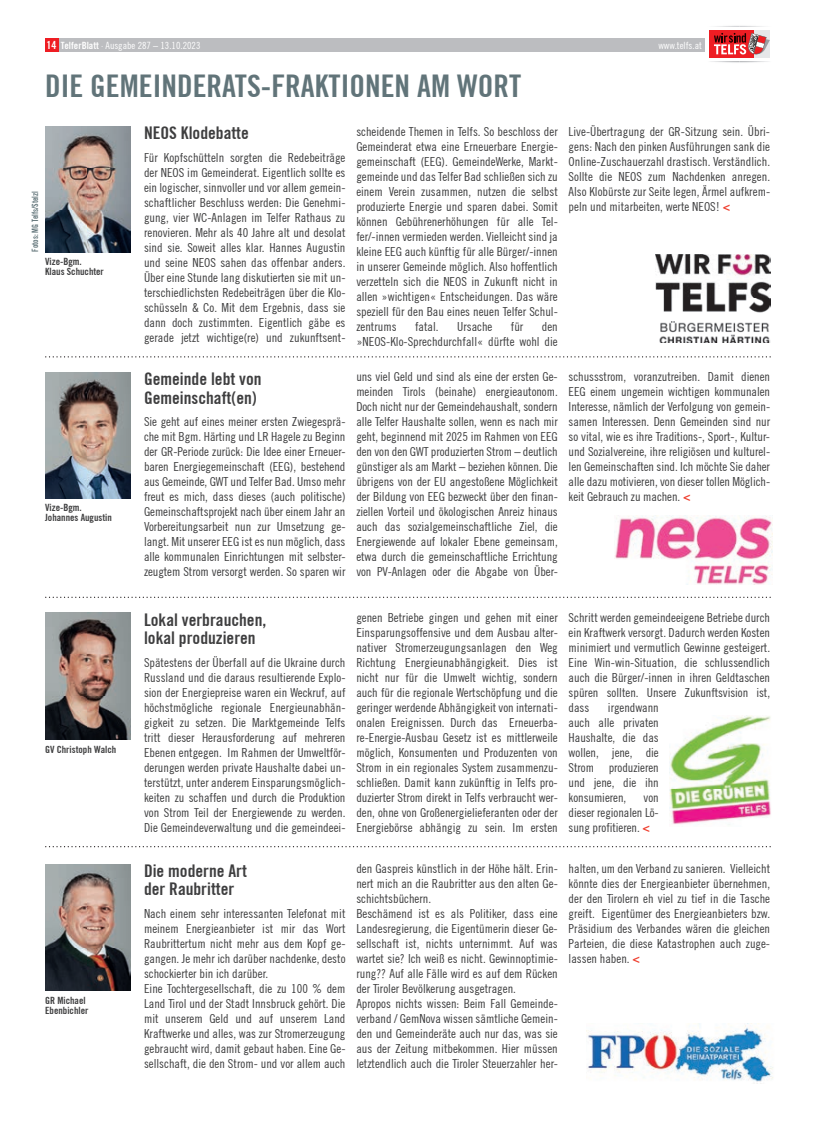
<style>
.page{position:relative;width:815px;height:1134px;background:#fff}
.page>*{position:absolute;margin:0;border:0;box-sizing:border-box;transform-origin:0 0}
.t1{font:700 condensed 31.25px "Trade Gothic No.20";color:#617479}
.t2{font:700 condensed 17.5px/18.8px "Trade Gothic No.20";color:#3e3e3f}
.t3{font:condensed 12.5px/15px "Trade Gothic No.18";color:#3e3e3f;text-align:justify}
.t4{font:700 condensed 10px/10px "Trade Gothic No.20";color:#3e3e3f}
.t5{font:condensed 10px "Trade Gothic No.18";color:#fff}
.t6{font:700 condensed 8.75px "Trade Gothic No.20";color:#617479;scale:.9 1}
.s1{font-family:"Trade Gothic No.20";font-weight:700;font-size:11.25px}
.s2{font-family:"Trade Gothic No.20";font-weight:700}
.s3{font-family:"Trade Gothic No.20";font-weight:700;color:#ef3e2e}
</style>
<div class="page">
<div style="left:58px;top:38px;width:670px;height:14px;background:#bcbdc0"></div>
<div style="left:45px;top:38px;width:13px;height:14px;background:#ee1d23"></div>
<img style="left:710px;top:26px;width:59px;height:37px">
<div style="left:706px;top:27px;width:67px;height:34px;background:#fff"></div>
<div style="left:754px;top:30px;width:16px;height:28px;background:#e6e7e9"></div>
<div style="left:709px;top:30px;width:45px;height:28px;background:#ee1d23"></div>
<svg style="left:714px;top:33px;width:56px;height:21px"></svg>
<img style="left:655px;top:254px;width:115px;height:89px">
<img style="left:45px;top:127px;width:85px;height:126px">
<svg style="left:45px;top:356px;width:726px;height:1px"></svg>
<img style="left:45px;top:372px;width:85px;height:126px">
<svg style="left:45px;top:597px;width:726px;height:1px"></svg>
<img style="left:669px;top:715px;width:102px;height:110px">
<img style="left:45px;top:613px;width:85px;height:126px">
<svg style="left:45px;top:846px;width:726px;height:1px"></svg>
<img style="left:586px;top:1023px;width:187px;height:59px">
<img style="left:45px;top:864px;width:85px;height:126px">
<img style="left:615px;top:516px;width:157px;height:69px">
<p class="t5" style="left:47px;top:39px;width:155px"><span class="s1">14</span> <span class="s2">TelferBlatt</span> · Ausgabe 287 – 13.10.2023</p>
<p class="t5" style="left:658px;top:39px;width:45px">www.telfs.at</p>
<h1 class="t1" style="left:45px;top:67px;width:478px">DIE GEMEINDERATS-FRAKTIONEN AM WORT</h1>
<p class="t6" style="left:30px;top:252px;width:69px;rotate:-90deg">Fotos: MG Telfs/Stelzl</p>
<p class="t4" style="left:45px;top:256px;width:60px">Vize-Bgm.<br>Klaus Schuchter</p>
<h2 class="t2" style="left:144px;top:124px;width:106px">NEOS Klodebatte</h2>
<p class="t3" style="left:144px;top:150px;width:203px">Für Kopfschütteln sorgten die Redebeiträge der NEOS im Gemeinderat. Eigentlich sollte es ein logischer, sinnvoller und vor allem gemein&shy;schaftlicher Beschluss werden: Die Genehmi&shy;gung, vier WC-Anlagen im Telfer Rathaus zu renovieren. Mehr als 40 Jahre alt und desolat sind sie. Soweit alles klar. Hannes Augustin und seine NEOS sahen das offenbar anders.<br>Über eine Stunde lang diskutierten sie mit un&shy;terschiedlichsten Redebeiträgen über die Klo&shy;schüsseln &amp; Co. Mit dem Ergebnis, dass sie dann doch zustimmten. Eigentlich gäbe es gerade jetzt wichtige(re) und zukunftsent-</p>
<p class="t3" style="left:356px;top:124px;width:203px">scheidende Themen in Telfs. So beschloss der Gemeinderat etwa eine Erneuerbare Energie&shy;gemeinschaft (EEG). GemeindeWerke, Markt&shy;gemeinde und das Telfer Bad schließen sich zu einem Verein zusammen, nutzen die selbst produzierte Energie und sparen dabei. Somit können Gebührenerhöhungen für alle Tel&shy;fer/-innen vermieden werden. Vielleicht sind ja kleine EEG auch künftig für alle Bürger/-innen in unserer Gemeinde möglich. Also hoffentlich verzetteln sich die NEOS in Zukunft nicht in allen »wichtigen« Entscheidungen. Das wäre speziell für den Bau eines neuen Telfer Schul&shy;zentrums</p>
<p class="t3" style="left:415px;top:319px;width:25px">fatal.</p>
<p class="t3" style="left:457px;top:319px;width:37px">Ursache</p>
<p class="t3" style="left:511px;top:319px;width:14px">für</p>
<p class="t3" style="left:356px;top:319px;width:203px;text-align:right">den<br>»NEOS-Klo-Sprechdurchfall« dürfte wohl die</p>
<p class="t3" style="left:569px;top:124px;width:203px">Live-Übertragung der GR-Sitzung sein. Übri&shy;gens: Nach den pinken Ausführungen sank die Online-Zuschauerzahl drastisch. Verständlich.<br>Sollte die NEOS zum Nachdenken anregen.<br>Also Klobürste zur Seite legen, Ärmel aufkrem&shy;peln und mitarbeiten, werte NEOS! <span class="s3">&lt;</span></p>
<p class="t4" style="left:45px;top:502px;width:68px">Vize-Bgm.<br>Johannes Augustin</p>
<p class="t4" style="left:45px;top:744px;width:73px">GV Christoph Walch</p>
<p class="t4" style="left:45px;top:995px;width:45px">GR Michael<br>Ebenbichler</p>
<h2 class="t2" style="left:144px;top:369px;width:119px">Gemeinde lebt von<br>Gemeinschaft(en)</h2>
<p class="t3" style="left:144px;top:414px;width:203px">Sie geht auf eines meiner ersten Zwiegesprä&shy;che mit Bgm. Härting und LR Hagele zu Beginn der GR-Periode zurück: Die Idee einer Erneuer&shy;baren Energiegemeinschaft (EEG), bestehend aus Gemeinde, GWT und Telfer Bad. Umso mehr freut es mich, dass dieses (auch politische)<br>Gemeinschaftsprojekt nach über einem Jahr an Vorbereitungsarbeit nun zur Umsetzung ge&shy;langt. Mit unserer EEG ist es nun möglich, dass alle kommunalen Einrichtungen mit selbster&shy;zeugtem Strom versorgt werden. So sparen wir</p>
<p class="t3" style="left:356px;top:369px;width:203px">uns viel Geld und sind als eine der ersten Ge&shy;meinden Tirols (beinahe) energieautonom.<br>Doch nicht nur der Gemeindehaushalt, sondern alle Telfer Haushalte sollen, wenn es nach mir geht, beginnend mit 2025 im Rahmen von EEG den von den GWT produzierten Strom – deutlich günstiger als am Markt – beziehen können. Die übrigens von der EU angestoßene Möglichkeit der Bildung von EEG bezweckt über den finan&shy;ziellen Vorteil und ökologischen Anreiz hinaus auch das sozialgemeinschaftliche Ziel, die Energiewende auf lokaler Ebene gemeinsam, etwa durch die gemeinschaftliche Errichtung von PV-Anlagen oder die Abgabe von Über-</p>
<p class="t3" style="left:569px;top:369px;width:203px">schussstrom, voranzutreiben. Damit dienen EEG einem ungemein wichtigen kommunalen Interesse, nämlich der Verfolgung von gemein&shy;samen Interessen. Denn Gemeinden sind nur so vital, wie es ihre Traditions-, Sport-, Kultur&shy;und Sozialvereine, ihre religiösen und kulturel&shy;len Gemeinschaften sind. Ich möchte Sie daher alle dazu motivieren, von dieser tollen Möglich&shy;keit Gebrauch zu machen. <span class="s3">&lt;</span></p>
<h2 class="t2" style="left:144px;top:610px;width:124px">Lokal verbrauchen, lokal produzieren</h2>
<p class="t3" style="left:144px;top:655px;width:203px">Spätestens der Überfall auf die Ukraine durch Russland und die daraus resultierende Explo&shy;sion der Energiepreise waren ein Weckruf, auf höchstmögliche regionale Energieunabhän&shy;gigkeit zu setzen. Die Marktgemeinde Telfs tritt dieser Herausforderung auf mehreren Ebenen entgegen. Im Rahmen der Umweltför&shy;derungen werden private Haushalte dabei un&shy;terstützt, unter anderem Einsparungsmöglich&shy;keiten zu schaffen und durch die Produktion von Strom Teil der Energiewende zu werden.<br>Die Gemeindeverwaltung und die gemeindeei-</p>
<p class="t3" style="left:356px;top:610px;width:203px">genen Betriebe gingen und gehen mit einer Einsparungsoffensive und dem Ausbau alter&shy;nativer Stromerzeugungsanlagen den Weg Richtung Energieunabhängigkeit. Dies ist nicht nur für die Umwelt wichtig, sondern auch für die regionale Wertschöpfung und die geringer werdende Abhängigkeit von internati&shy;onalen Ereignissen. Durch das Erneuerba&shy;re-Energie-Ausbau Gesetz ist es mittlerweile möglich, Konsumenten und Produzenten von Strom in ein regionales System zusammenzu&shy;schließen. Damit kann zukünftig in Telfs pro&shy;duzierter Strom direkt in Telfs verbraucht wer&shy;den, ohne von Großenergielieferanten oder der Energiebörse abhängig zu sein. Im ersten</p>
<p class="t3" style="left:569px;top:610px;width:203px">Schritt werden gemeindeeigene Betriebe durch ein Kraftwerk versorgt. Dadurch werden Kosten minimiert und vermutlich Gewinne gesteigert.<br>Eine Win-win-Situation, die schlussendlich auch die Bürger/-innen in ihren Geldtaschen spüren sollten. Unsere Zukunftsvision ist, dass</p>
<p class="t3" style="left:569px;top:700px;width:92px;text-indent:39px">irgendwann auch alle privaten Haushalte, die das wollen, jene, die Strom produzieren und jene, die ihn konsumieren,</p>
<p class="t3" style="left:569px;top:790px;width:92px;text-indent:75px">von dieser regionalen Lö&shy;sung profitieren. <span class="s3">&lt;</span></p>
<h2 class="t2" style="left:144px;top:861px;width:104px">Die moderne Art der Raubritter</h2>
<p class="t3" style="left:144px;top:906px;width:203px;text-align:left">Nach einem sehr interessanten Telefonat mit meinem Energieanbieter ist mir das Wort Raubrittertum nicht mehr aus dem Kopf ge&shy;gangen. Je mehr ich darüber nachdenke, desto schockierter bin ich darüber.<br>Eine Tochtergesellschaft, die zu 100 % dem Land Tirol und der Stadt Innsbruck gehört. Die mit unserem Geld und auf unserem Land Kraftwerke und alles, was zur Stromerzeugung gebraucht wird, damit gebaut haben. Eine Ge&shy;sellschaft, die den Strom- und vor allem auch</p>
<p class="t3" style="left:356px;top:861px;width:203px;text-align:left">den Gaspreis künstlich in der Höhe hält. Erin&shy;nert mich an die Raubritter aus den alten Ge&shy;schichtsbüchern.<br>Beschämend ist es als Politiker, dass eine Landesregierung, die Eigentümerin dieser Ge&shy;sellschaft ist, nichts unternimmt. Auf was wartet sie? Ich weiß es nicht. Gewinnoptimie&shy;rung?? Auf alle Fälle wird es auf dem Rücken der Tiroler Bevölkerung ausgetragen.<br>Apropos nichts wissen: Beim Fall Gemeinde&shy;verband / GemNova wissen sämtliche Gemein&shy;den und Gemeinderäte auch nur das, was sie aus der Zeitung mitbekommen. Hier müssen letztendlich auch die Tiroler Steuerzahler her-</p>
<p class="t3" style="left:569px;top:861px;width:203px">halten, um den Verband zu sanieren. Vielleicht könnte dies der Energieanbieter übernehmen, der den Tirolern eh viel zu tief in die Tasche greift. Eigentümer des Energieanbieters bzw.<br>Präsidium des Verbandes wären die gleichen Parteien, die diese Katastrophen auch zuge&shy;lassen haben. <span class="s3">&lt;</span></p>
</div>
